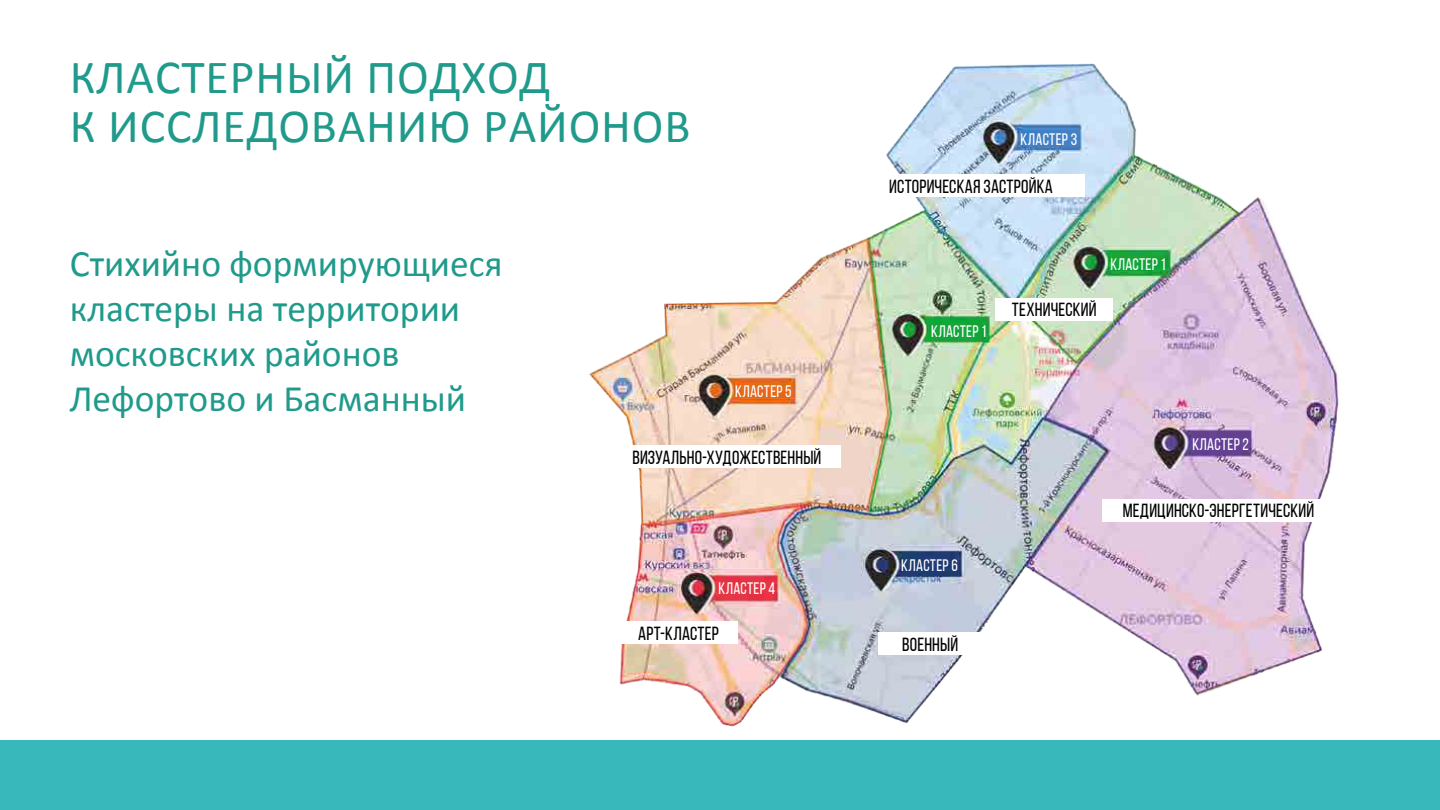
<style>
.page{position:relative;width:1440px;height:810px;background:#fff}
.page>*{position:absolute;margin:0;border:0;box-sizing:border-box;transform-origin:0 0}
.t1{font:47.85px/49.5px "Calibri";letter-spacing:.02em;color:#1f9a8b}
.t2{font:37.5px/45px "Calibri";color:#1f9a8b}
.t3{font:18.9px "Bebas Neue";letter-spacing:.01em;color:#000}
.t4{font:16.65px "Bebas Neue";letter-spacing:.02em;color:#fff}
</style>
<div class="page">
<img style="left:589px;top:63px;width:750px;height:664px">
<div style="left:995px;top:298px;width:118px;height:22px;background:#fff"></div>
<div style="left:878px;top:633px;width:118px;height:22px;background:#fff"></div>
<div style="left:620px;top:622px;width:118px;height:22px;background:#fff"></div>
<div style="left:1102px;top:499px;width:230px;height:22px;background:#fff"></div>
<div style="left:610px;top:446px;width:231px;height:22px;background:#fff"></div>
<div style="left:854px;top:175px;width:231px;height:22px;background:#fff"></div>
<div style="left:0;top:741px;width:1440px;height:69px;background:#39b8bb"></div>
<h1 class="t1" style="left:70px;top:52px;width:622px">КЛАСТЕРНЫЙ ПОДХОД<br>К ИССЛЕДОВАНИЮ РАЙОНОВ</h1>
<h2 class="t2" style="left:70px;top:241px;width:434px">Стихийно формирующиеся кластеры на территории московских районов<br>Лефортово и Басманный</h2>
<p class="t4" style="left:735px;top:383px;width:58px">КЛАСТЕР 5</p>
<p class="t3" style="left:632px;top:447px;width:190px">ВИЗУАЛЬНО-ХУДОЖЕСТВЕННЫЙ</p>
<p class="t4" style="left:718px;top:579px;width:58px">КЛАСТЕР 4</p>
<p class="t3" style="left:638px;top:623px;width:82px">АРТ-КЛАСТЕР</p>
<p class="t4" style="left:1021px;top:130px;width:58px">КЛАСТЕР 3</p>
<p class="t3" style="left:889px;top:176px;width:165px">ИСТОРИЧЕСКАЯ ЗАСТРОЙКА</p>
<p class="t4" style="left:931px;top:322px;width:57px">КЛАСТЕР 1</p>
<p class="t3" style="left:1012px;top:300px;width:86px">ТЕХНИЧЕСКИЙ</p>
<p class="t4" style="left:1110px;top:255px;width:57px">КЛАСТЕР 1</p>
<p class="t4" style="left:901px;top:556px;width:58px">КЛАСТЕР 6</p>
<p class="t3" style="left:902px;top:634px;width:57px">ВОЕННЫЙ</p>
<p class="t4" style="left:1192px;top:435px;width:58px">КЛАСТЕР 2</p>
<p class="t3" style="left:1123px;top:500px;width:193px">МЕДИЦИНСКО-ЭНЕРГЕТИЧЕСКИЙ</p>
</div>
